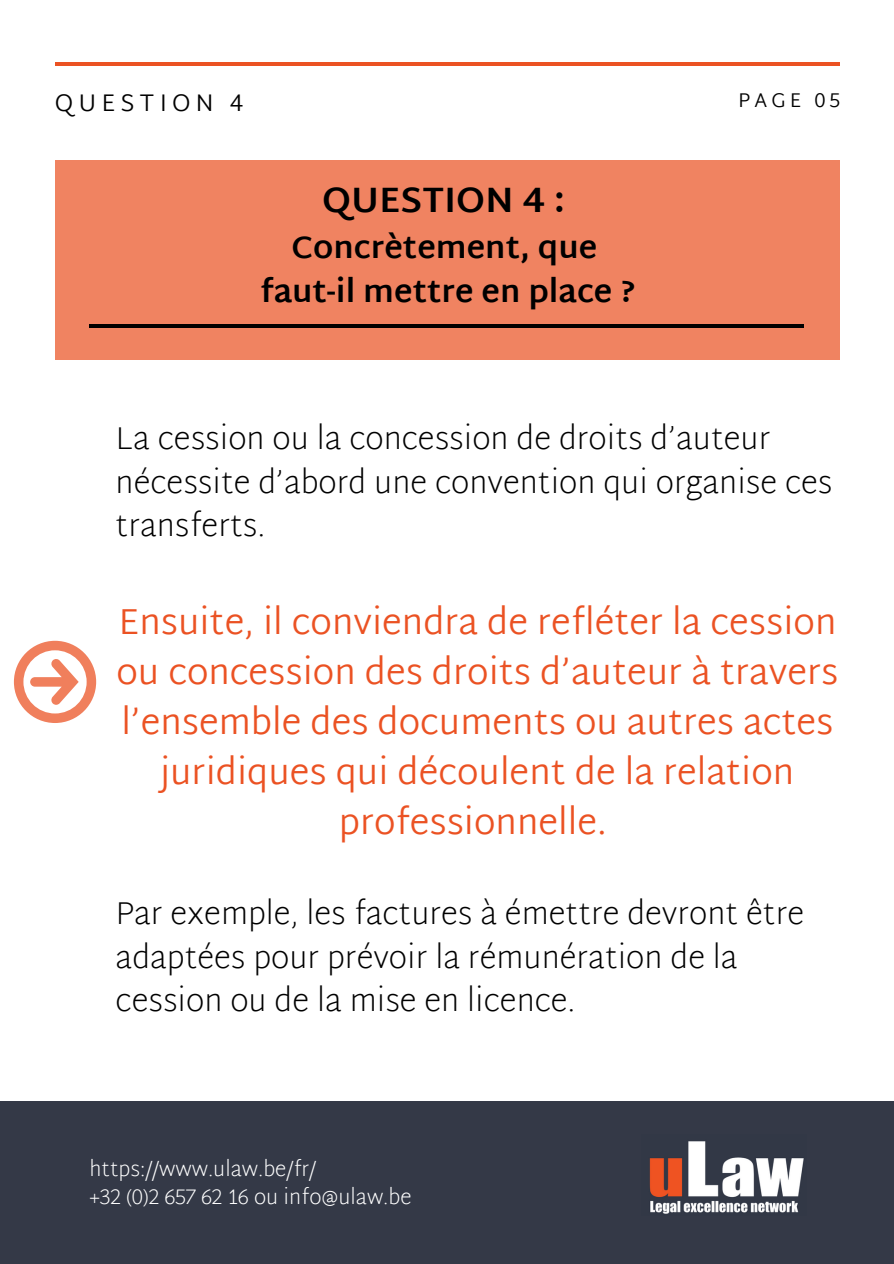
<style>
.page{position:relative;width:894px;height:1264px;background:#fff}
.page>*{position:absolute;margin:0;border:0;box-sizing:border-box;transform-origin:0 0}
.t1{font:300 36px/50.1px "Martel Sans";color:#eb5223;text-align:center}
.t2{font:700 36px "Martel Sans";color:#000}
.t3{font:200 31.5px/43.5px "Martel Sans";color:#000}
.t4{font:700 31.5px/44px "Martel Sans";color:#000;text-align:center}
.t5{font:300 24px "Martel Sans";letter-spacing:.21em;color:#000}
.t6{font:200 21px/28.2px "Martel Sans";color:#fff}
.t7{font:300 19.8px "Martel Sans";letter-spacing:.21em;color:#000}
</style>
<div class="page">
<div style="left:0;top:1100px;width:893px;height:163px;background:#343947"></div>
<hr style="left:55px;top:62px;width:784px;height:4px;background:#eb5223">
<div style="left:55px;top:161px;width:784px;height:198px;background:#f08361"></div>
<hr style="left:89px;top:324px;width:714px;height:4px;background:#000">
<img style="left:649px;top:1141px;width:155px;height:73px">
<svg style="left:14px;top:640px;width:82px;height:83px"></svg>
<p class="t5" style="left:55px;top:89px;width:189px">QUESTION 4</p>
<p class="t7" style="left:738px;top:89px;width:103px">PAGE 05</p>
<p class="t2" style="left:322px;top:178px;width:244px">QUESTION 4 :</p>
<p class="t4" style="left:260px;top:225px;width:377px">Concrètement, que faut-il mettre en place ?</p>
<p class="t3" style="left:116px;top:416px;width:718px">La cession ou la concession de droits d’auteur nécessite d’abord une convention qui organise ces transferts.</p>
<p class="t1" style="left:116px;top:596px;width:723px">Ensuite, il conviendra de refléter la cession ou concession des droits d’auteur à travers l’ensemble des documents ou autres actes juridiques qui découlent de la relation professionnelle.</p>
<p class="t3" style="left:116px;top:891px;width:689px">Par exemple, les factures à émettre devront être adaptées pour prévoir la rémunération de la cession ou de la mise en licence.</p>
<p class="t6" style="left:89px;top:1154px;width:323px">https://www.ulaw.be/fr/<br>+32 (0)2 657 62 16 ou info@ulaw.be</p>
</div>
